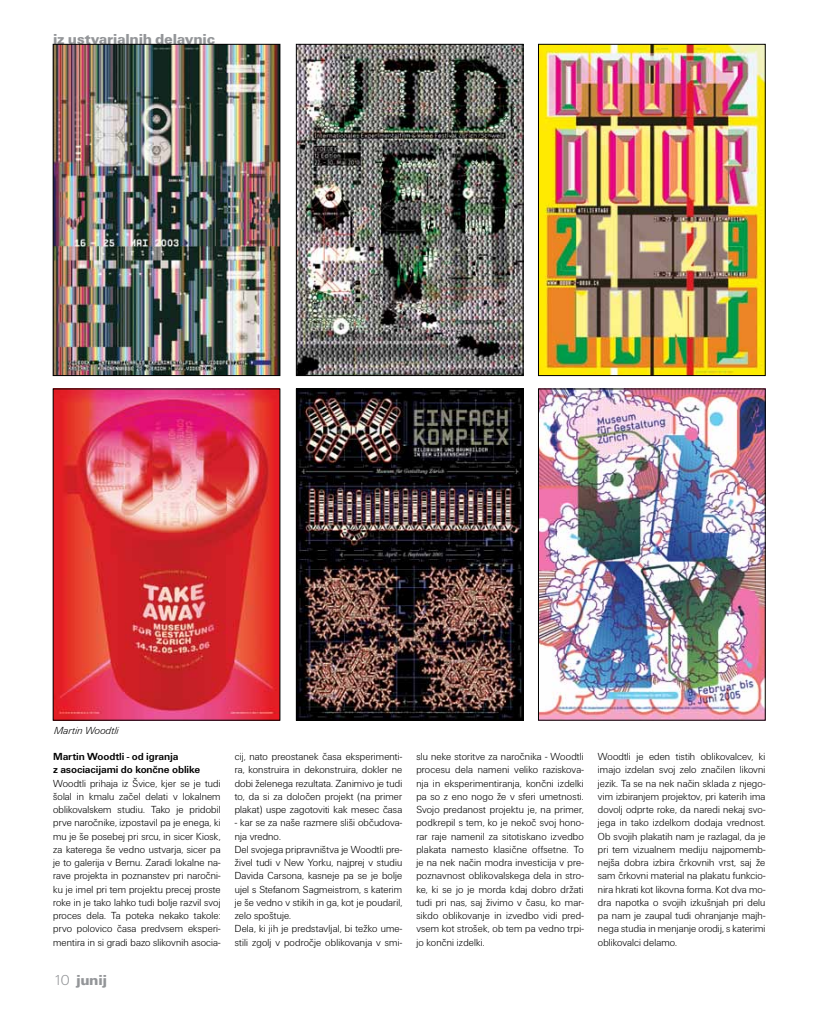
<style>
.page{position:relative;width:815px;height:1028px;background:#fff}
.page>*{position:absolute;margin:0;border:0;box-sizing:border-box;transform-origin:0 0}
.t1{font:15px "Unitus TEE Blac";letter-spacing:-.015em;color:#939598}
.t2{font:10.62px/13.2px "Unitus DEE Ligh";letter-spacing:.015em;color:#000;text-align:justify}
.t3{font:700 10.62px/13.2px "Unitus TEE";letter-spacing:-.01em;color:#000}
.t4{font:10.62px "Unitus DEE Ligh Ital";letter-spacing:-.01em;color:#000}
.s1{font-family:"Unitus DEE Ligh"}
</style>
<div class="page">
<img style="left:55px;top:46px;width:223px;height:328px">
<div style="left:53px;top:44px;width:227px;height:332px;border:1px solid #000"></div>
<img style="left:55px;top:391px;width:223px;height:327px">
<img style="left:298px;top:46px;width:223px;height:328px">
<div style="left:296px;top:44px;width:227px;height:332px;border:1px solid #000"></div>
<img style="left:298px;top:391px;width:223px;height:327px">
<div style="left:296px;top:389px;width:227px;height:331px;border:1px solid #000"></div>
<img style="left:540px;top:46px;width:223px;height:328px">
<div style="left:538px;top:44px;width:227px;height:332px;border:1px solid #000"></div>
<img style="left:540px;top:391px;width:223px;height:327px">
<h1 class="t1" style="left:53px;top:31px;width:164px">iz ustvarjalnih delavnic</h1>
<p class="t4" style="left:54px;top:724px;width:66px">Martin Woodtli</p>
<p class="t3" style="left:53px;top:750px;width:149px">Martin Woodtli - od igranja<br>z asociacijami do končne oblike</p>
<p class="t2" style="left:53px;top:776px;width:169px">Woodtli prihaja iz Švice, kjer se je tudi šolal in kmalu začel delati v lokalnem oblikovalskem studiu. Tako je pridobil prve naročnike, izpostavil pa je enega, ki mu je še posebej pri srcu, in sicer Kiosk, za katerega še vedno ustvarja, sicer pa je to galerija v Bernu. Zaradi lokalne na&shy;rave projekta in poznanstev pri naročni&shy;ku je imel pri tem projektu precej proste roke in je tako lahko tudi bolje razvil svoj proces dela. Ta poteka nekako takole: prvo polovico časa predvsem eksperi&shy;mentira in si gradi bazo slikovnih asocia-</p>
<h1 class="t1" style="left:53px;top:972px;width:55px"><span class="s1">10</span> junij</h1>
<p class="t2" style="left:235px;top:750px;width:169px">cij, nato preostanek časa eksperimenti&shy;ra, konstruira in dekonstruira, dokler ne dobi želenega rezultata. Zanimivo je tudi to, da si za določen projekt (na primer plakat) uspe zagotoviti kak mesec časa</p>
<p class="t2" style="left:235px;top:816px;width:169px;text-align:left">- kar se za naše razmere sliši občudova&shy;nja vredno.<br>Del svojega pripravništva je Woodtli pre&shy;živel tudi v New Yorku, najprej v studiu Davida Carsona, kasneje pa se je bolje ujel s Stefanom Sagmeistrom, s katerim je še vedno v stikih in ga, kot je poudaril, zelo spoštuje.<br>Dela, ki jih je predstavljal, bi težko ume&shy;stili zgolj v področje oblikovanja v smi-</p>
<p class="t2" style="left:416px;top:750px;width:169px">slu neke storitve za naročnika - Woodtli procesu dela nameni veliko raziskova&shy;nja in eksperimentiranja, končni izdelki pa so z eno nogo že v sferi umetnosti.<br>Svojo predanost projektu je, na primer, podkrepil s tem, ko je nekoč svoj hono&shy;rar raje namenil za sitotiskano izvedbo plakata namesto klasične offsetne. To je na nek način modra investicija v pre&shy;poznavnost oblikovalskega dela in stro&shy;ke, ki se jo je morda kdaj dobro držati tudi pri nas, saj živimo v času, ko mar&shy;sikdo oblikovanje in izvedbo vidi pred&shy;vsem kot strošek, ob tem pa vedno trpi&shy;jo končni izdelki.</p>
<p class="t2" style="left:598px;top:750px;width:169px">Woodtli je eden tistih oblikovalcev, ki imajo izdelan svoj zelo značilen likovni jezik. Ta se na nek način sklada z njego&shy;vim izbiranjem projektov, pri katerih ima dovolj odprte roke, da naredi nekaj svo&shy;jega in tako izdelkom dodaja vrednost.<br>Ob svojih plakatih nam je razlagal, da je pri tem vizualnem mediju najpomemb&shy;nejša dobra izbira črkovnih vrst, saj že sam črkovni material na plakatu funkcio&shy;nira hkrati kot likovna forma. Kot dva mo&shy;dra napotka o svojih izkušnjah pri delu pa nam je zaupal tudi ohranjanje majh&shy;nega studia in menjanje orodij, s katerimi oblikovalci delamo.</p>
</div>
